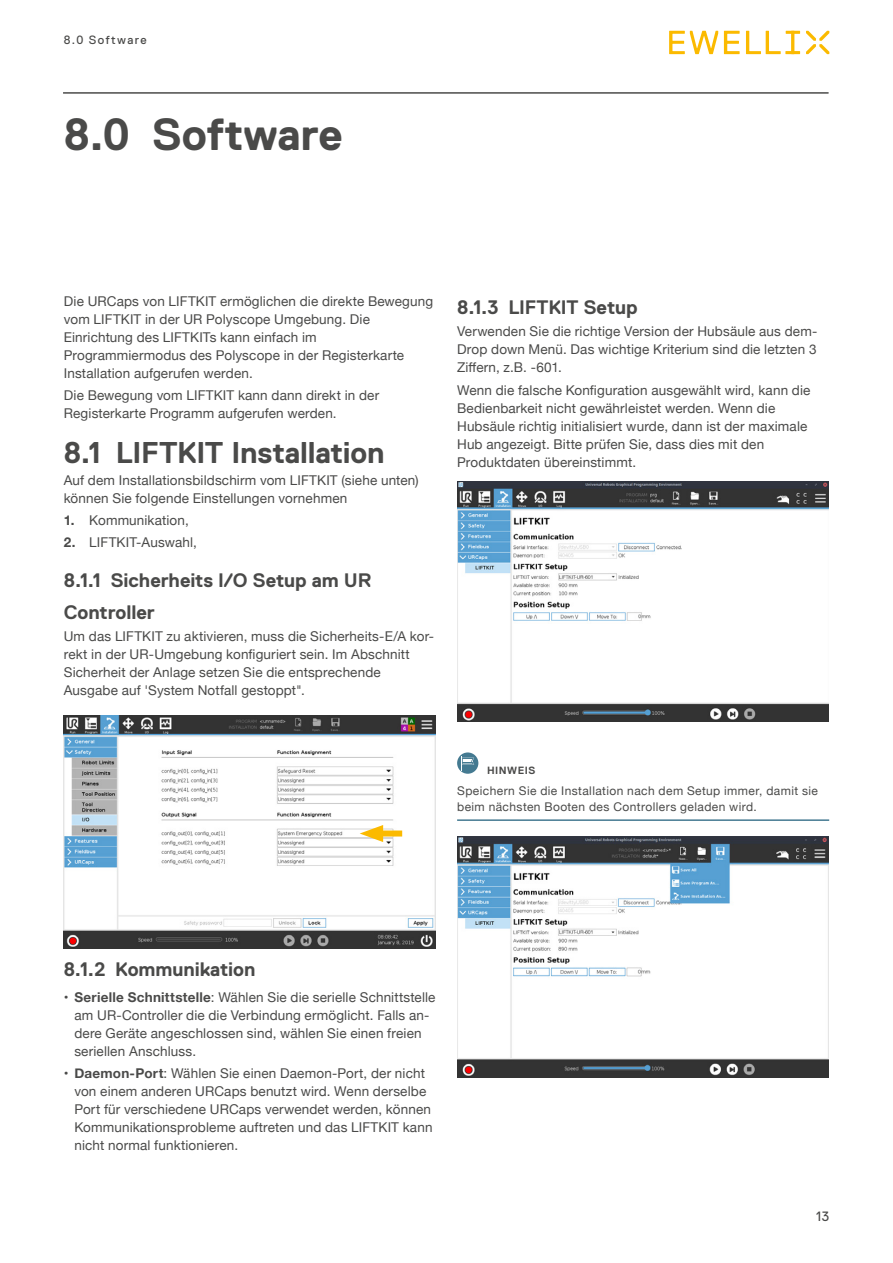
<style>
.page{position:relative;width:893px;height:1263px;background:#fff}
.page>*{position:absolute;margin:0;border:0;box-sizing:border-box;transform-origin:0 0}
.t1{font:700 45px "Replica Std";letter-spacing:-.01em;color:#4a4a49}
.t2{font:700 30px "Replica Std";letter-spacing:-.01em;color:#4a4a49}
.t3{font:700 19.5px/31.5px "Replica Std";letter-spacing:-.005em;color:#4a4a49}
.t4{font:13.5px/18px "Helvetica Neue";letter-spacing:.01em;color:#4a4a49}
.t5{font:13.5px "Replica Std";color:#4a4a49}
.t6{font:12px/16.5px "Helvetica Neue";letter-spacing:.035em;color:#4a4a49}
.t7{font:12px "Replica Std";letter-spacing:.105em;color:#4a4a49}
.t8{font:700 10.5px "Replica Std";letter-spacing:.045em;color:#4a4a49}
.s1{font-weight:700}
</style>
<div class="page">
<svg style="left:669px;top:31px;width:131px;height:23px"></svg>
<svg style="left:806px;top:31px;width:23px;height:23px"></svg>
<hr style="left:63px;top:93px;width:765px;height:1px;background:#4a4a49">
<img style="left:64px;top:715px;width:372px;height:233px">
<hr style="left:457px;top:819px;width:372px;height:2px;background:#447a91">
<img style="left:457px;top:481px;width:371px;height:240px">
<svg style="left:457px;top:752px;width:21px;height:22px"></svg>
<svg style="left:462px;top:757px;width:12px;height:14px"></svg>
<img style="left:457px;top:837px;width:372px;height:240px">
<div style="left:374px;top:830px;width:28px;height:6px;background:#fbba00"></div>
<svg style="left:360px;top:825px;width:23px;height:17px"></svg>
<p class="t7" style="left:64px;top:34px;width:84px">8.0 Software</p>
<h1 class="t1" style="left:64px;top:109px;width:280px">8.0 Software</h1>
<p class="t4" style="left:64px;top:293px;width:371px">Die URCaps von LIFTKIT ermöglichen die direkte Bewegung vom LIFTKIT in der UR Polyscope Umgebung. Die Einrichtung des LIFTKITs kann einfach im Programmiermodus des Polyscope in der Registerkarte Installation aufgerufen werden.</p>
<p class="t4" style="left:64px;top:387px;width:317px">Die Bewegung vom LIFTKIT kann dann direkt in der<br>Registerkarte Programm aufgerufen werden.</p>
<h2 class="t2" style="left:64px;top:436px;width:322px">8.1 LIFTKIT Installation</h2>
<p class="t4" style="left:64px;top:472px;width:356px">Auf dem Installationsbildschirm vom LIFTKIT (siehe unten) können Sie folgende Einstellungen vornehmen</p>
<p class="t4" style="left:64px;top:512px;width:127px"><span class="s1">1.</span> Kommunikation,</p>
<p class="t4" style="left:64px;top:534px;width:135px"><span class="s1">2.</span> LIFTKIT-Auswahl,</p>
<h3 class="t3" style="left:64px;top:565px;width:309px">8.1.1 Sicherheits I/O Setup am UR<br>Controller</h3>
<p class="t4" style="left:64px;top:628px;width:372px">Um das LIFTKIT zu aktivieren, muss die Sicherheits-E/A kor&shy;rekt in der UR-Umgebung konfiguriert sein. Im Abschnitt Sicherheit der Anlage setzen Sie die entsprechende Ausgabe auf 'System Notfall gestoppt".</p>
<h3 class="t3" style="left:457px;top:292px;width:182px">8.1.3 LIFTKIT Setup</h3>
<p class="t4" style="left:457px;top:323px;width:362px;text-align:justify">Verwenden Sie die richtige Version der Hubsäule aus dem-Drop down Menü. Das wichtige Kriterium sind die letzten 3<br>Ziffern, z.B. -601.</p>
<p class="t4" style="left:457px;top:382px;width:355px">Wenn die falsche Konfiguration ausgewählt wird, kann die Bedienbarkeit nicht gewährleistet werden. Wenn die Hubsäule richtig initialisiert wurde, dann ist der maximale Hub angezeigt. Bitte prüfen Sie, dass dies mit den Produktdaten übereinstimmt.</p>
<p class="t8" style="left:487px;top:765px;width:50px">HINWEIS</p>
<p class="t6" style="left:457px;top:783px;width:362px">Speichern Sie die Installation nach dem Setup immer, damit sie beim nächsten Booten des Controllers geladen wird.</p>
<h3 class="t3" style="left:64px;top:953px;width:193px">8.1.2 Kommunikation</h3>
<p class="t4" style="left:74px;top:989px;width:363px;text-indent:-11px">• <span class="s1">Serielle Schnittstelle</span>: Wählen Sie die serielle Schnittstelle am UR-Controller die die Verbindung ermöglicht. Falls an&shy;dere Geräte angeschlossen sind, wählen Sie einen freien seriellen Anschluss.</p>
<p class="t4" style="left:74px;top:1065px;width:360px;text-indent:-11px">• <span class="s1">Daemon-Port</span>: Wählen Sie einen Daemon-Port, der nicht von einem anderen URCaps benutzt wird. Wenn derselbe Port für verschiedene URCaps verwendet werden, können Kommunikationsprobleme auftreten und das LIFTKIT kann nicht normal funktionieren.</p>
<p class="t5" style="left:816px;top:1209px;width:15px">13</p>
</div>
